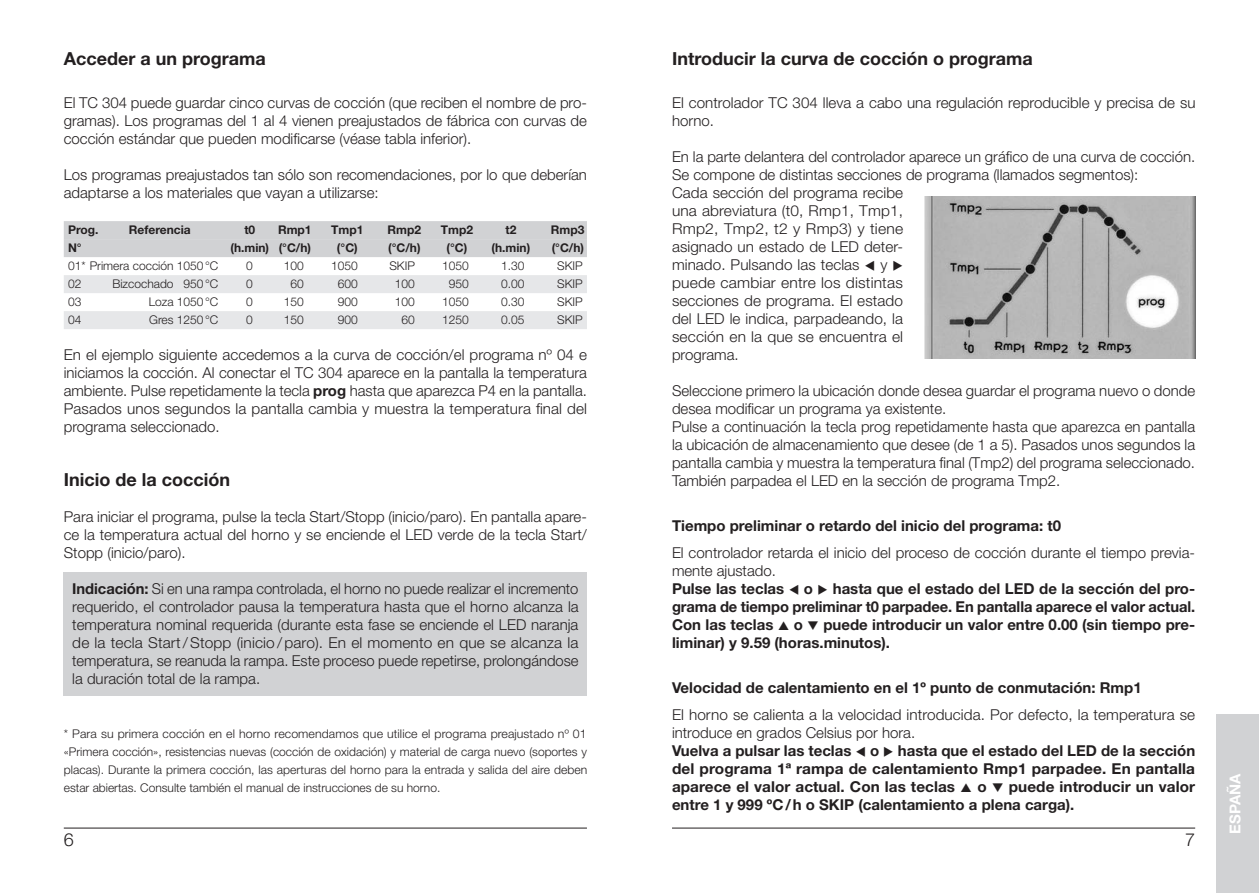
<style>
.page{position:relative;width:1259px;height:893px;background:#fff}
.page>*{position:absolute;margin:0;border:0;box-sizing:border-box;transform-origin:0 0}
.t1{font:700 18px "Helvetica Neue LT Pro";color:#231f20}
.t2{font:300 18px "Helvetica Neue LT Pro";color:#231f20}
.t3{font:300 15px/18px "Helvetica Neue LT Pro";color:#231f20}
.t4{font:700 15px/18px "Helvetica Neue LT Pro";color:#231f20}
.t5{font:700 15px "Helvetica Neue LT Pro";color:#fff}
.t6{font:300 12px/18px "Helvetica Neue LT Pro";color:#231f20;text-align:justify}
.t7{font:700 12px "Helvetica Neue LT Pro";color:#231f20}
.s1{font-weight:700}
.s2{font-weight:300}
</style>
<div class="page">
<div style="left:1216px;top:714px;width:43px;height:179px;background:#d1d2d4"></div>
<hr style="left:64px;top:828px;width:523px;height:1px;background:#231f20">
<hr style="left:672px;top:828px;width:523px;height:1px;background:#231f20">
<div style="left:64px;top:221px;width:523px;height:18px;background:#d1d2d4"></div>
<div style="left:64px;top:239px;width:523px;height:18px;background:#d1d2d4"></div>
<div style="left:64px;top:275px;width:523px;height:18px;background:#e6e7e9"></div>
<div style="left:64px;top:311px;width:523px;height:18px;background:#e6e7e9"></div>
<div style="left:64px;top:572px;width:523px;height:124px;background:#d1d2d4"></div>
<img style="left:924px;top:196px;width:271px;height:163px">
<p class="t1" style="left:64px;top:47px;width:203px">Acceder a un programa</p>
<p class="t3" style="left:64px;top:93px;width:525px;text-align:justify">El TC 304 puede guardar cinco curvas de cocción (que reciben el nombre de pro&shy;gramas). Los programas del 1 al 4 vienen preajustados de fábrica con curvas de cocción estándar que pueden modificarse (véase tabla inferior).</p>
<p class="t3" style="left:64px;top:165px;width:524px">Los programas preajustados tan sólo son recomendaciones, por lo que deberían adaptarse a los materiales que vayan a utilizarse:</p>
<p class="t7" style="left:68px;top:222px;width:32px">Prog.</p>
<p class="t7" style="left:129px;top:222px;width:63px">Referencia</p>
<p class="t7" style="left:244px;top:222px;width:12px">t0</p>
<p class="t7" style="left:278px;top:222px;width:35px">Rmp1</p>
<p class="t7" style="left:331px;top:222px;width:34px">Tmp1</p>
<p class="t7" style="left:388px;top:222px;width:35px">Rmp2</p>
<p class="t7" style="left:441px;top:222px;width:34px">Tmp2</p>
<p class="t7" style="left:505px;top:222px;width:12px">t2</p>
<p class="t7" style="left:551px;top:222px;width:35px">Rmp3</p>
<p class="t7" style="left:68px;top:240px;width:15px">N°</p>
<p class="t7" style="left:230px;top:240px;width:82px">(h.min) (°C/h)</p>
<p class="t7" style="left:337px;top:240px;width:22px">(°C)</p>
<p class="t7" style="left:388px;top:240px;width:34px">(°C/h)</p>
<p class="t7" style="left:446px;top:240px;width:22px">(°C)</p>
<p class="t7" style="left:491px;top:240px;width:40px">(h.min)</p>
<p class="t7" style="left:552px;top:240px;width:34px">(°C/h)</p>
<p class="t6" style="left:68px;top:256px;width:152px">01* Primera cocción 1050°C</p>
<p class="t6" style="left:246px;top:256px;width:8px">0</p>
<p class="t6" style="left:284px;top:256px;width:22px">100</p>
<p class="t6" style="left:331px;top:256px;width:28px">1050</p>
<p class="t6" style="left:389px;top:256px;width:27px">SKIP</p>
<p class="t6" style="left:442px;top:256px;width:28px">1050</p>
<p class="t6" style="left:501px;top:256px;width:25px">1.30</p>
<p class="t6" style="left:557px;top:256px;width:27px">SKIP</p>
<p class="t6" style="left:68px;top:274px;width:15px">02</p>
<p class="t6" style="left:112px;top:274px;width:107px">Bizcochado 950°C</p>
<p class="t6" style="left:246px;top:274px;width:8px">0</p>
<p class="t6" style="left:290px;top:274px;width:15px">60</p>
<p class="t6" style="left:338px;top:274px;width:22px">600</p>
<p class="t6" style="left:395px;top:274px;width:22px">100</p>
<p class="t6" style="left:449px;top:274px;width:22px">950</p>
<p class="t6" style="left:501px;top:274px;width:25px">0.00</p>
<p class="t6" style="left:557px;top:274px;width:27px">SKIP</p>
<p class="t6" style="left:68px;top:292px;width:15px">03</p>
<p class="t6" style="left:149px;top:292px;width:71px">Loza 1050°C</p>
<p class="t6" style="left:246px;top:292px;width:8px">0</p>
<p class="t6" style="left:284px;top:292px;width:22px">150</p>
<p class="t6" style="left:338px;top:292px;width:22px">900</p>
<p class="t6" style="left:395px;top:292px;width:22px">100</p>
<p class="t6" style="left:442px;top:292px;width:28px">1050</p>
<p class="t6" style="left:501px;top:292px;width:25px">0.30</p>
<p class="t6" style="left:557px;top:292px;width:27px">SKIP</p>
<p class="t6" style="left:68px;top:310px;width:15px">04</p>
<p class="t6" style="left:149px;top:310px;width:71px">Gres 1250°C</p>
<p class="t6" style="left:246px;top:310px;width:8px">0</p>
<p class="t6" style="left:284px;top:310px;width:22px">150</p>
<p class="t6" style="left:338px;top:310px;width:22px">900</p>
<p class="t6" style="left:401px;top:310px;width:15px">60</p>
<p class="t6" style="left:442px;top:310px;width:28px">1250</p>
<p class="t6" style="left:501px;top:310px;width:25px">0.05</p>
<p class="t6" style="left:557px;top:310px;width:27px">SKIP</p>
<p class="t3" style="left:64px;top:345px;width:525px;text-align:justify">En el ejemplo siguiente accedemos a la curva de cocción/el programa nº 04 e iniciamos la cocción. Al conectar el TC 304 aparece en la pantalla la temperatura ambiente. Pulse repetidamente la tecla <span class="s1">prog</span> hasta que aparezca P4 en la pantalla.<br>Pasados unos segundos la pantalla cambia y muestra la temperatura final del programa seleccionado.</p>
<p class="t1" style="left:64px;top:468px;width:168px">Inicio de la cocción</p>
<p class="t3" style="left:64px;top:507px;width:524px;text-align:justify">Para iniciar el programa, pulse la tecla Start/Stopp (inicio/paro). En pantalla apare&shy;ce la temperatura actual del horno y se enciende el LED verde de la tecla Start/ Stopp (inicio/paro).</p>
<p class="t3" style="left:72px;top:579px;width:508px;text-align:justify"><span class="s1">Indicación:</span> Si en una rampa controlada, el horno no puede realizar el incremento requerido, el controlador pausa la temperatura hasta que el horno alcanza la temperatura nominal requerida (durante esta fase se enciende el LED naranja de la tecla Start/Stopp (inicio /paro). En el momento en que se alcanza la temperatura, se reanuda la rampa. Este proceso puede repetirse, prolongándose la duración total de la rampa.</p>
<p class="t6" style="left:64px;top:724px;width:525px">* Para su primera cocción en el horno recomendamos que utilice el programa preajustado nº 01 «Primera cocción», resistencias nuevas (cocción de oxidación) y material de carga nuevo (soportes y placas). Durante la primera cocción, las aperturas del horno para la entrada y salida del aire deben estar abiertas. Consulte también el manual de instrucciones de su horno.</p>
<p class="t1" style="left:672px;top:47px;width:362px">Introducir la curva de cocción o programa</p>
<p class="t3" style="left:672px;top:93px;width:525px">El controlador TC 304 lleva a cabo una regulación reproducible y precisa de su horno.</p>
<p class="t3" style="left:672px;top:147px;width:525px">En la parte delantera del controlador aparece un gráfico de una curva de cocción.<br>Se compone de distintas secciones de programa (llamados segmentos):<br>Cada sección del programa recibe<br>una abreviatura (t0, Rmp1, Tmp1,<br>Rmp2, Tmp2, t2 y Rmp3) y tiene<br>asignado un estado de LED deter-<br>minado. Pulsando las teclas ▼ y ◆<br>puede cambiar entre los distintas<br>secciones de programa. El estado<br>del LED le indica, parpadeando, la<br>sección en la que se encuentra el<br>programa.</p>
<p class="t3" style="left:672px;top:381px;width:525px">Seleccione primero la ubicación donde desea guardar el programa nuevo o donde desea modificar un programa ya existente.<br>Pulse a continuación la tecla prog repetidamente hasta que aparezca en pantalla la ubicación de almacenamiento que desee (de 1 a 5). Pasados unos segundos la pantalla cambia y muestra la temperatura final (Tmp2) del programa seleccionado.<br>También parpadea el LED en la sección de programa Tmp2.</p>
<p class="t4" style="left:672px;top:516px;width:390px">Tiempo preliminar o retardo del inicio del programa: t0</p>
<p class="t4" style="left:672px;top:543px;width:525px"><span class="s2">El controlador retarda el inicio del proceso de cocción durante el tiempo previa&shy;mente ajustado.<br></span>Pulse las teclas ▼ o ◆ hasta que el estado del LED de la sección del pro&shy;grama de tiempo preliminar t0 parpadee. En pantalla aparece el valor actual.<br>Con las teclas</p>
<p class="t4" style="left:672px;top:615px;width:525px;text-indent:122px">o ❑ puede introducir un valor entre 0.00 (sin tiempo pre&shy;liminar) y 9.59 (horas.minutos).</p>
<p class="t4" style="left:672px;top:678px;width:471px">Velocidad de calentamiento en el 1º punto de conmutación: Rmp1</p>
<p class="t4" style="left:672px;top:705px;width:525px"><span class="s2">El horno se calienta a la velocidad introducida. Por defecto, la temperatura se introduce en grados Celsius por hora.<br></span>Vuelva a pulsar las teclas ▼ o ◆ hasta que el estado del LED de la sección del programa 1ª rampa de calentamiento Rmp1 parpadee. En pantalla aparece el valor actual. Con las teclas</p>
<p class="t4" style="left:672px;top:777px;width:524px;text-indent:305px">o ❑ puede introducir un valor entre 1 y 999 ºC/h o SKIP (calentamiento a plena carga).</p>
<p class="t2" style="left:64px;top:829px;width:12px">6</p>
<p class="t2" style="left:1185px;top:829px;width:12px">7</p>
<p class="t5" style="left:1225px;top:834px;width:62px;rotate:-90deg">ESPAÑA</p>
</div>
